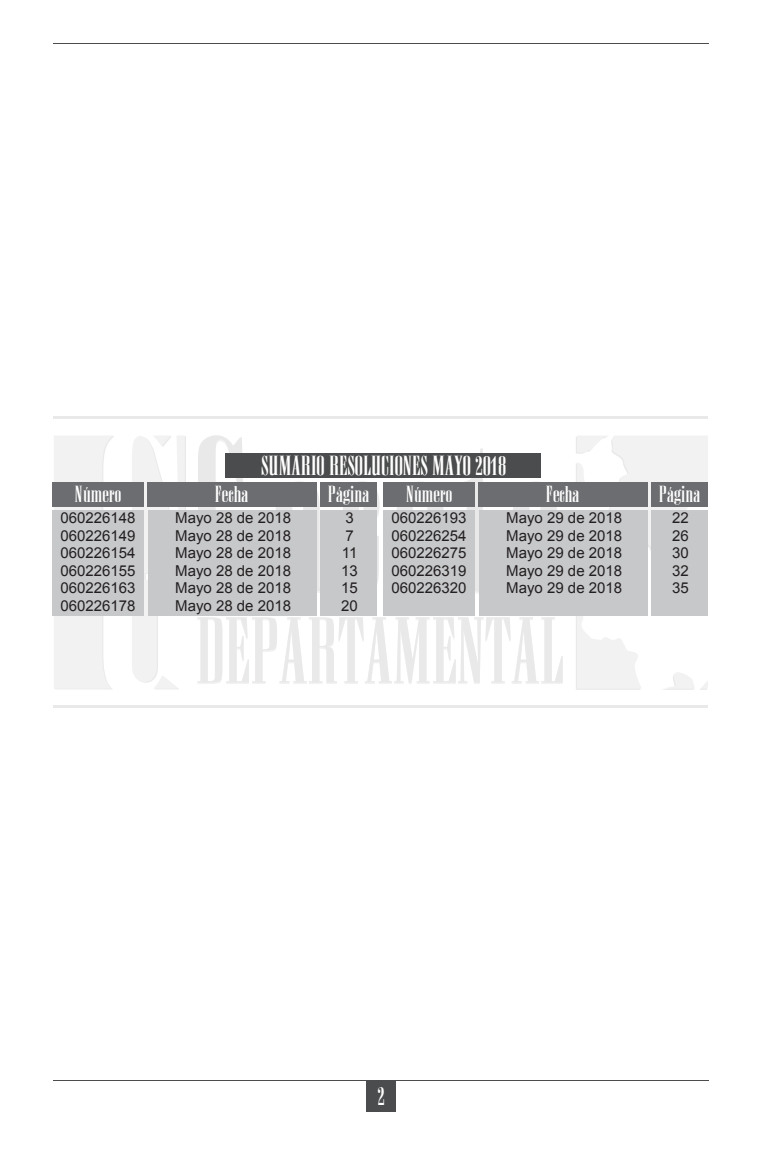
<style>
.page{position:relative;width:762px;height:1159px;background:#fff}
.page>*{position:absolute;margin:0;border:0;box-sizing:border-box;transform-origin:0 0}
.t1{font:23.75px "Anatevka";color:#fff}
.t2{font:22.5px "Anatevka";color:#fff}
.t3{font:20px "Anatevka";color:#fff}
.t4{font:15px "Arial";color:#231f20}
</style>
<div class="page">
<svg style="left:198px;top:435px;width:55px;height:75px"></svg>
<svg style="left:276px;top:481px;width:44px;height:113px"></svg>
<svg style="left:343px;top:481px;width:36px;height:102px"></svg>
<svg style="left:397px;top:507px;width:46px;height:3px"></svg>
<svg style="left:458px;top:448px;width:36px;height:146px"></svg>
<svg style="left:513px;top:481px;width:44px;height:29px"></svg>
<svg style="left:197px;top:617px;width:366px;height:67px"></svg>
<hr style="left:54px;top:705px;width:654px;height:2px;background:#4b4c4d">
<hr style="left:54px;top:416px;width:654px;height:2px;background:#4b4c4d">
<svg style="left:132px;top:436px;width:54px;height:253px"></svg>
<svg style="left:54px;top:436px;width:60px;height:253px"></svg>
<svg style="left:576px;top:436px;width:132px;height:141px"></svg>
<svg style="left:664px;top:672px;width:44px;height:18px"></svg>
<svg style="left:576px;top:616px;width:65px;height:74px"></svg>
<div style="left:366px;top:1080px;width:30px;height:31px;background:#4b4c4d"></div>
<hr style="left:53px;top:1080px;width:656px;height:1px;background:#4b4c4d">
<hr style="left:53px;top:43px;width:656px;height:1px;background:#4b4c4d">
<div style="left:52px;top:482px;width:91px;height:25px;background:#6c6d70"></div>
<div style="left:383px;top:482px;width:91px;height:25px;background:#6c6d70"></div>
<div style="left:147px;top:482px;width:169px;height:25px;background:#6c6d70"></div>
<div style="left:478px;top:482px;width:169px;height:25px;background:#6c6d70"></div>
<div style="left:320px;top:482px;width:57px;height:25px;background:#6c6d70"></div>
<div style="left:651px;top:482px;width:57px;height:25px;background:#6c6d70"></div>
<div style="left:52px;top:510px;width:91px;height:106px;background:#c7c8ca"></div>
<div style="left:383px;top:510px;width:91px;height:106px;background:#c7c8ca"></div>
<div style="left:148px;top:510px;width:168px;height:106px;background:#c7c8ca"></div>
<div style="left:479px;top:510px;width:168px;height:106px;background:#c7c8ca"></div>
<div style="left:320px;top:510px;width:57px;height:106px;background:#c7c8ca"></div>
<div style="left:651px;top:510px;width:57px;height:106px;background:#c7c8ca"></div>
<div style="left:225px;top:452px;width:316px;height:25px;background:#4b4c4d"></div>
<p class="t1" style="left:261px;top:452px;width:246px">SUMARIO RESOLUCIONES MAYO 2018</p>
<p class="t3" style="left:75px;top:482px;width:47px">Número</p>
<p class="t3" style="left:406px;top:482px;width:47px">Número</p>
<p class="t4" style="left:60px;top:508px;width:77px">060226148</p>
<p class="t4" style="left:60px;top:525px;width:77px">060226149</p>
<p class="t4" style="left:60px;top:543px;width:77px">060226154</p>
<p class="t4" style="left:60px;top:560px;width:77px">060226155</p>
<p class="t4" style="left:60px;top:578px;width:77px">060226163</p>
<p class="t4" style="left:60px;top:595px;width:77px">060226178</p>
<p class="t3" style="left:215px;top:482px;width:35px">Fecha</p>
<p class="t3" style="left:545px;top:482px;width:35px">Fecha</p>
<p class="t4" style="left:175px;top:508px;width:117px">Mayo 28 de 2018</p>
<p class="t4" style="left:175px;top:525px;width:117px">Mayo 28 de 2018</p>
<p class="t4" style="left:175px;top:543px;width:117px">Mayo 28 de 2018</p>
<p class="t4" style="left:175px;top:560px;width:117px">Mayo 28 de 2018</p>
<p class="t4" style="left:175px;top:578px;width:117px">Mayo 28 de 2018</p>
<p class="t4" style="left:175px;top:595px;width:117px">Mayo 28 de 2018</p>
<p class="t3" style="left:327px;top:482px;width:43px">Página</p>
<p class="t3" style="left:658px;top:482px;width:43px">Página</p>
<p class="t4" style="left:345px;top:508px;width:10px">3</p>
<p class="t4" style="left:345px;top:525px;width:10px">7</p>
<p class="t4" style="left:342px;top:543px;width:17px">11</p>
<p class="t4" style="left:341px;top:560px;width:18px">13</p>
<p class="t4" style="left:341px;top:578px;width:18px">15</p>
<p class="t4" style="left:341px;top:595px;width:18px">20</p>
<p class="t4" style="left:391px;top:508px;width:77px">060226193</p>
<p class="t4" style="left:391px;top:525px;width:77px">060226254</p>
<p class="t4" style="left:391px;top:543px;width:77px">060226275</p>
<p class="t4" style="left:391px;top:560px;width:77px">060226319</p>
<p class="t4" style="left:391px;top:578px;width:77px">060226320</p>
<p class="t4" style="left:506px;top:508px;width:117px">Mayo 29 de 2018</p>
<p class="t4" style="left:506px;top:525px;width:117px">Mayo 29 de 2018</p>
<p class="t4" style="left:506px;top:543px;width:117px">Mayo 29 de 2018</p>
<p class="t4" style="left:506px;top:560px;width:117px">Mayo 29 de 2018</p>
<p class="t4" style="left:506px;top:578px;width:117px">Mayo 29 de 2018</p>
<p class="t4" style="left:672px;top:508px;width:18px">22</p>
<p class="t4" style="left:672px;top:525px;width:18px">26</p>
<p class="t4" style="left:672px;top:543px;width:18px">30</p>
<p class="t4" style="left:672px;top:560px;width:18px">32</p>
<p class="t4" style="left:672px;top:578px;width:18px">35</p>
<p class="t2" style="left:377px;top:1082px;width:9px">2</p>
</div>
